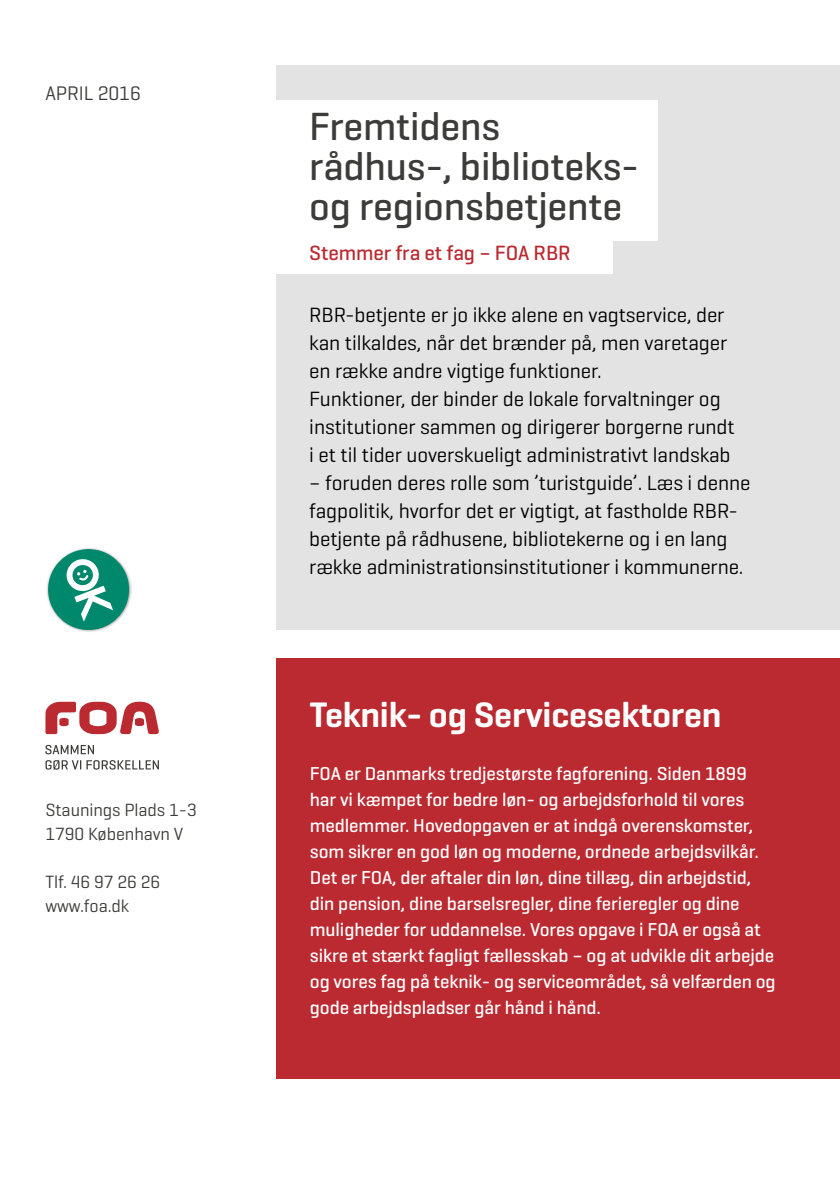
<style>
.page{position:relative;width:840px;height:1191px;background:#fff}
.page>*{position:absolute;margin:0;border:0;box-sizing:border-box;transform-origin:0 0}
.t1{font:500 40px/40px "Geogrotesque";letter-spacing:-.005em;color:#3c3c3b}
.t2{font:600 36px "Geogrotesque";letter-spacing:-.005em;color:#fff}
.t3{font:21px/28px "Geogrotesque";letter-spacing:-.005em;color:#000}
.t4{font:500 21px "Geogrotesque";letter-spacing:-.005em;color:#ba2a30}
.t5{font:20px "Geogrotesque";letter-spacing:-.005em;color:#3c3c3b}
.t6{font:500 19px/26px "Geogrotesque";letter-spacing:-.005em;color:#fff}
.t7{font:18px/24px "Geogrotesque";letter-spacing:-.005em;color:#3c3c3b}
</style>
<div class="page">
<div style="left:277px;top:658px;width:562px;height:420px;background:#ba2a30"></div>
<div style="left:277px;top:65px;width:562px;height:565px;background:#e3e3e3"></div>
<div style="left:272px;top:100px;width:385px;height:140px;background:#fff"></div>
<div style="left:272px;top:234px;width:340px;height:40px;background:#fff"></div>
<svg style="left:45px;top:701px;width:114px;height:33px"></svg>
<svg style="left:45px;top:760px;width:114px;height:10px"></svg>
<svg style="left:45px;top:745px;width:49px;height:9px"></svg>
<img style="left:46px;top:548px;width:86px;height:84px">
<div style="left:48px;top:549px;width:81px;height:81px;background:#00886c;border-radius:50%"></div>
<svg style="left:64px;top:557px;width:49px;height:64px"></svg>
<p class="t5" style="left:45px;top:81px;width:97px">APRIL 2016</p>
<p class="t7" style="left:45px;top:797px;width:153px">Staunings Plads 1-3<br>1790 København V</p>
<p class="t7" style="left:45px;top:869px;width:116px">Tlf. 46 97 26 26 www.foa.dk</p>
<h1 class="t1" style="left:309px;top:106px;width:331px">Fremtidens rådhus-, biblioteks&shy;og regionsbetjente</h1>
<p class="t4" style="left:309px;top:240px;width:263px">Stemmer fra et fag – FOA RBR</p>
<p class="t3" style="left:309px;top:300px;width:427px">RBR-betjente er jo ikke alene en vagtservice, der kan tilkaldes, når det brænder på, men varetager en række andre vigtige funktioner.<br>Funktioner, der binder de lokale forvaltninger og institutioner sammen og dirigerer borgerne rundt i et til tider uoverskueligt administrativt landskab</p>
<p class="t3" style="left:309px;top:468px;width:442px">– foruden deres rolle som ’turistguide’. Læs i denne fagpolitik, hvorfor det er vigtigt, at fastholde RBR&shy;betjente på rådhusene, bibliotekerne og i en lang række administrationsinstitutioner i kommunerne.</p>
<h2 class="t2" style="left:310px;top:693px;width:413px">Teknik- og Servicesektoren</h2>
<p class="t6" style="left:310px;top:759px;width:467px">FOA er Danmarks tredjestørste fagforening. Siden 1899 har vi kæmpet for bedre løn- og arbejdsforhold til vores medlemmer. Hovedopgaven er at indgå overenskomster, som sikrer en god løn og moderne, ordnede arbejdsvilkår.<br>Det er FOA, der aftaler din løn, dine tillæg, din arbejdstid, din pension, dine barselsregler, dine ferieregler og dine muligheder for uddannelse. Vores opgave i FOA er også at sikre et stærkt fagligt fællesskab – og at udvikle dit arbejde og vores fag på teknik- og serviceområdet, så velfærden og gode arbejdspladser går hånd i hånd.</p>
</div>
